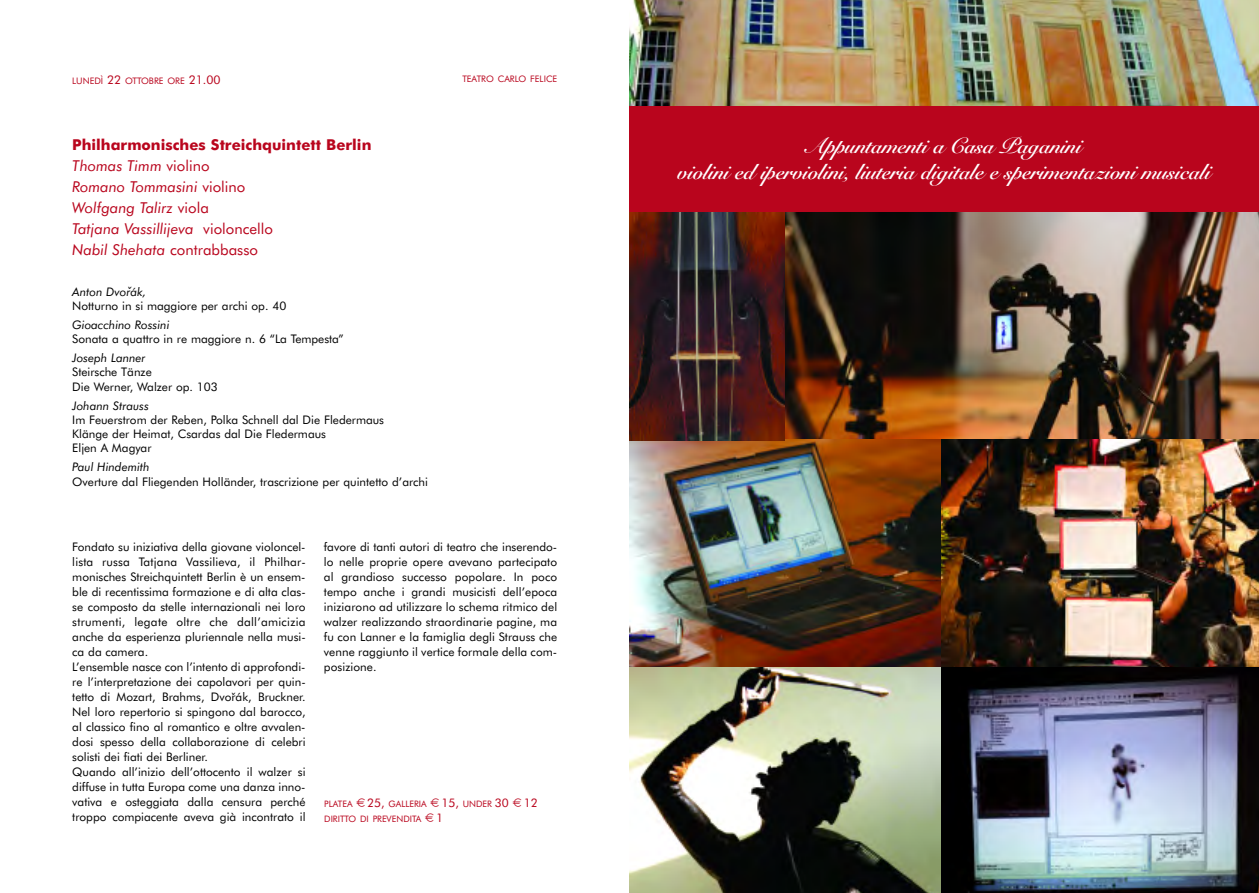
<style>
.page{position:relative;width:1259px;height:893px;background:#fff}
.page>*{position:absolute;margin:0;border:0;box-sizing:border-box;transform-origin:0 0}
.t1{font:700 21.75px/26.1px "Snell Roundhand";letter-spacing:-.015em;color:#fff;text-align:center}
.t2{font:italic 15px/21px "Futura BT";color:#b9051d}
.t3{font:italic 12px "Futura BT";color:#000}
.t4{font:11.85px/15px "Futura BT";color:#000}
.t5{font:italic 11.85px "Futura BT";color:#000}
.t6{font:9px "Futura BT";color:#b9051d}
.t7{font:8.85px/15px "Futura BT";color:#b9051d}
.s1{font-size:12px}
.s2{font-weight:700;font-style:normal}
.s3{font-style:normal}
.s4{font-family:"Euro Collection";font-size:11.85px}
.s5{font-size:11.85px}
</style>
<div class="page">
<img style="left:629px;top:0;width:630px;height:106px">
<div style="left:629px;top:106px;width:630px;height:107px;background:#b9051d"></div>
<img style="left:629px;top:212px;width:630px;height:681px">
<img style="left:629px;top:440px;width:312px;height:228px">
<img style="left:630px;top:212px;width:155px;height:228px">
<img style="left:941px;top:668px;width:318px;height:225px">
<p class="t6" style="left:72px;top:77px;width:150px">LUNEDÌ <span class="s1">22</span> OTTOBRE ORE <span class="s1">21.00</span></p>
<p class="t2" style="left:72px;top:135px;width:301px"><span class="s2">Philharmonisches Streichquintett Berlin<br></span>Thomas Timm <span class="s3">violino<br></span>Romano Tommasini <span class="s3">violino<br></span>Wolfgang Talirz <span class="s3">viola<br></span>Tatjana Vassillijeva <span class="s3">violoncello<br></span>Nabil Shehata <span class="s3">contrabbasso</span></p>
<p class="t5" style="left:72px;top:287px;width:76px">Anton Dvorák,</p>
<p class="t4" style="left:72px;top:299px;width:215px">Notturno in si maggiore per archi op. 40</p>
<p class="t5" style="left:72px;top:320px;width:99px">Gioacchino Rossini</p>
<p class="t4" style="left:72px;top:332px;width:273px">Sonata a quattro in re maggiore n. 6 “La Tempesta”</p>
<p class="t5" style="left:72px;top:353px;width:75px">Joseph Lanner</p>
<p class="t4" style="left:72px;top:366px;width:147px;line-height:14.2px">Steirsche Tänze<br>Die Werner, Walzer op. 103</p>
<p class="t5" style="left:72px;top:401px;width:78px">Johann Strauss</p>
<p class="t4" style="left:72px;top:414px;width:313px;line-height:14.2px">Im Feuerstrom der Reben, Polka Schnell dal Die Fledermaus<br>Klänge der Heimat, Csardas dal Die Fledermaus<br>Eljen A Magyar</p>
<p class="t5" style="left:72px;top:462px;width:79px">Paul Hindemith</p>
<p class="t4" style="left:72px;top:475px;width:357px">Overture dal Fliegenden Holländer, trascrizione per quintetto d’archi</p>
<p class="t3" style="left:126px;top:286px;width:7px">ˇ</p>
<p class="t6" style="left:462px;top:75px;width:96px">TEATRO CARLO FELICE</p>
<p class="t4" style="left:72px;top:541px;width:235px">Fondato su iniziativa della giovane violoncel&shy;lista russa Tatjana Vassilieva, il Philhar&shy;monisches Streichquintett Berlin è un ensem&shy;ble di recentissima formazione e di alta clas&shy;se composto da stelle internazionali nei loro strumenti, legate oltre che dall’amicizia anche da esperienza pluriennale nella musi&shy;ca da camera.<br>L’ensemble nasce con l’intento di approfondi&shy;re l’interpretazione dei capolavori per quin&shy;tetto di Mozart, Brahms, Dvorák, Bruckner.<br>Nel loro repertorio si spingono dal barocco, al classico fino al romantico e oltre avvalen&shy;dosi spesso della collaborazione di celebri solisti dei fiati dei Berliner.<br>Quando all’inizio dell’ottocento il walzer si diffuse in tutta Europa come una danza inno&shy;vativa e osteggiata dalla censura perché troppo compiacente aveva già incontrato il</p>
<p class="t4" style="left:324px;top:541px;width:235px;text-align:justify">favore di tanti autori di teatro che inserendo&shy;lo nelle proprie opere avevano partecipato al grandioso successo popolare. In poco tempo anche i grandi musicisti dell’epoca iniziarono ad utilizzare lo schema ritmico del walzer realizzando straordinarie pagine, ma fu con Lanner e la famiglia degli Strauss che venne raggiunto il vertice formale della com&shy;posizione.</p>
<p class="t3" style="left:230px;top:692px;width:7px">ˇ</p>
<p class="t7" style="left:324px;top:797px;width:215px">PLATEA <span class="s4">E</span><span class="s5">25,</span> GALLERIA <span class="s4">E</span><span class="s5">15,</span> UNDER <span class="s5">30</span> <span class="s4">E</span><span class="s5">12<br></span>DIRITTO DI PREVENDITA <span class="s4">E</span><span class="s5">1</span></p>
<h1 class="t1" style="left:677px;top:133px;width:535px">Appuntamenti a Casa Paganini<br>violini ed iperviolini, liuteria digitale e sperimentazioni musicali</h1>
</div>
